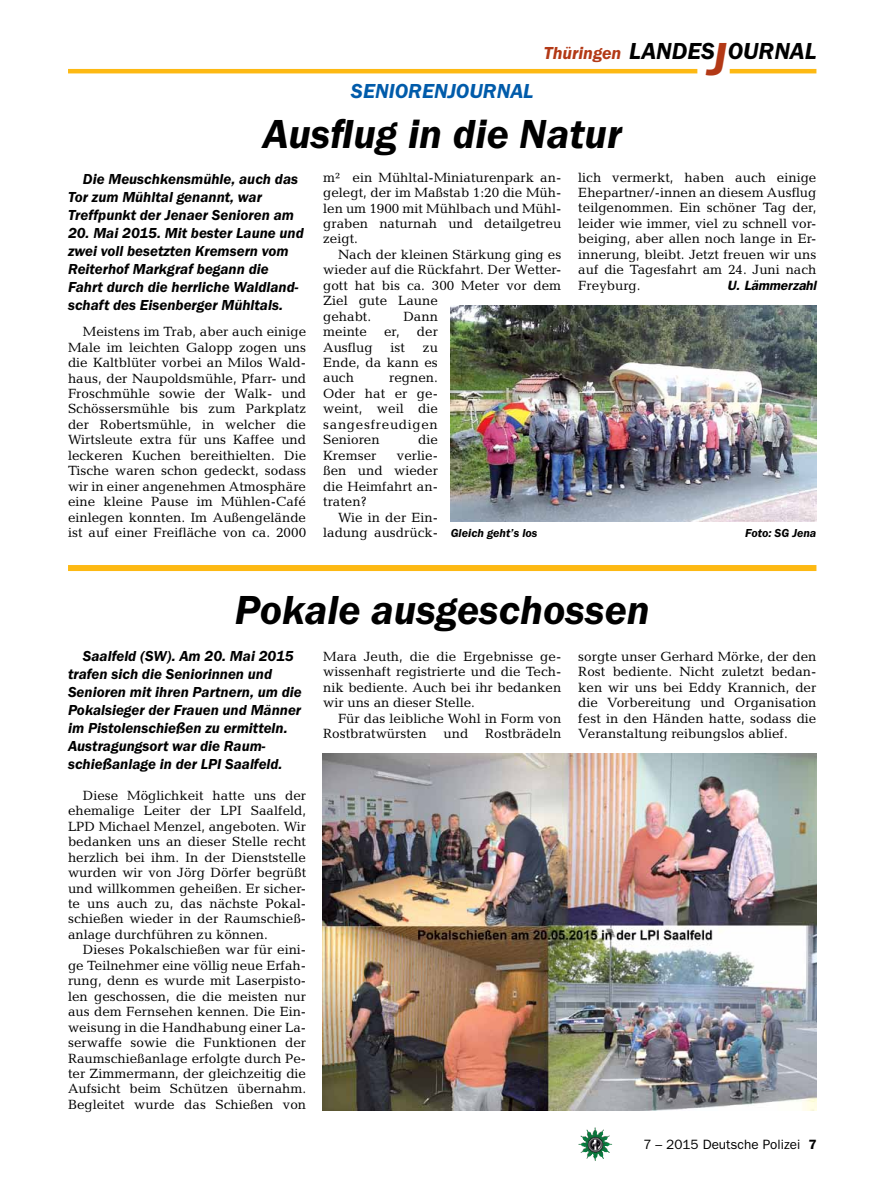
<style>
.page{position:relative;width:893px;height:1191px;background:#fff}
.page>*{position:absolute;margin:0;border:0;box-sizing:border-box;transform-origin:0 0}
.t1{font:italic 600 42px "Franklin Gothic Itc T";color:#000}
.t2{font:italic 600 24px "Franklin Gothic Itc T";color:#000}
.t3{font:italic 600 21px "Franklin Gothic Itc T";color:#005baa}
.t4{font:italic 600 18px "Franklin Gothic Itc T";color:#b33916}
.t5{font:italic 600 15px/18px "Franklin Gothic Itc T";color:#000}
.t6{font:13.5px/15.5px "Candida";color:#000;text-align:justify}
.t7{font:13.5px "Franklin Gothic";color:#000}
.t8{font:italic 600 13.5px "Franklin Gothic";color:#000}
.t9{font:italic 600 12px "Franklin Gothic Itc T";color:#000}
.s1{font-size:48px;color:#b33916}
.s2{font-weight:600}
</style>
<div class="page">
<img style="left:578px;top:1127px;width:17px;height:25px">
<hr style="left:730px;top:69px;width:86px;height:4px;background:#fdb913">
<hr style="left:68px;top:69px;width:629px;height:4px;background:#fdb913">
<img style="left:451px;top:305px;width:365px;height:216px">
<img style="left:323px;top:753px;width:493px;height:357px">
<div style="left:68px;top:565px;width:748px;height:6px;background:#fdb913"></div>
<h3 class="t3" style="left:351px;top:79px;width:26px">Seniorenjournal</h3>
<h3 class="t4" style="left:544px;top:42px;width:79px">Thüringen</h3>
<h2 class="t2" style="left:629px;top:37px;width:189px">LANDES<span class="s1">J</span>OURNAL</h2>
<h1 class="t1" style="left:263px;top:109px;width:361px">Ausflug in die Natur</h1>
<p class="t6" style="left:323px;top:169px;width:240px">m² ein Mühltal-Miniaturenpark an&shy;gelegt, der im Maßstab 1:20 die Müh&shy;len um 1900 mit Mühlbach und Mühl&shy;graben naturnah und detailgetreu zeigt.</p>
<p class="t6" style="left:323px;top:247px;width:240px;text-align:left;text-indent:15px">Nach der kleinen Stärkung ging es wieder auf die Rückfahrt. Der Wetter&shy;gott hat bis ca. 300 Meter vor dem<br>Ziel gute Laune<br>gehabt.</p>
<p class="t6" style="left:578px;top:169px;width:240px">lich vermerkt, haben auch einige Ehepartner/-innen an diesem Ausflug teilgenommen. Ein schöner Tag der, leider wie immer, viel zu schnell vor&shy;beiging, aber allen noch lange in Er&shy;innerung, bleibt. Jetzt freuen wir uns auf die Tagesfahrt am 24. Juni nach Freyburg.</p>
<p class="t5" style="left:68px;top:170px;width:232px;text-indent:15px">Die Meuschkensmühle, auch das<br>Tor zum Mühltal genannt, war<br>Treffpunkt der Jenaer Senioren am</p>
<p class="t5" style="left:68px;top:224px;width:237px">20. Mai 2015. Mit bester Laune und zwei voll besetzten Kremsern vom Reiterhof Markgraf begann die Fahrt durch die herrliche Waldland&shy;schaft des Eisenberger Mühltals.</p>
<p class="t6" style="left:68px;top:324px;width:240px;text-indent:15px">Meistens im Trab, aber auch einige Male im leichten Galopp zogen uns die Kaltblüter vorbei an Milos Wald&shy;haus, der Naupoldsmühle, Pfarr- und Froschmühle sowie der Walk- und Schössersmühle bis zum Parkplatz der Robertsmühle, in welcher die Wirtsleute extra für uns Kaffee und leckeren Kuchen bereithielten. Die Tische waren schon gedeckt, sodass wir in einer angenehmen Atmosphäre eine kleine Pause im Mühlen-Café einlegen konnten. Im Außengelände ist auf einer Freifläche von ca. 2000</p>
<p class="t8" style="left:727px;top:277px;width:91px">U. Lämmerzahl</p>
<p class="t6" style="left:403px;top:308px;width:36px">Dann</p>
<p class="t6" style="left:323px;top:324px;width:45px">meinte</p>
<p class="t6" style="left:384px;top:324px;width:17px">er,</p>
<p class="t6" style="left:417px;top:324px;width:23px">der</p>
<p class="t6" style="left:323px;top:339px;width:51px">Ausflug</p>
<p class="t6" style="left:391px;top:339px;width:16px">ist</p>
<p class="t6" style="left:323px;top:339px;width:116px;text-indent:100px">zu Ende, da kann es auch</p>
<p class="t6" style="left:323px;top:370px;width:116px;text-indent:66px">regnen.<br>Oder hat er ge&shy;weint, weil die sangesfreudigen Senioren</p>
<p class="t6" style="left:418px;top:432px;width:21px">die</p>
<p class="t6" style="left:323px;top:447px;width:116px;text-indent:74px">verlie&shy;ßen und wieder die Heimfahrt an&shy;traten?</p>
<p class="t6" style="left:323px;top:509px;width:116px;text-align:right">Wie in der Ein&shy;ladung ausdrück-</p>
<p class="t6" style="left:323px;top:447px;width:55px">Kremser</p>
<p class="t9" style="left:451px;top:526px;width:88px">Gleich geht’s los</p>
<p class="t9" style="left:745px;top:526px;width:73px">Foto: SG Jena</p>
<h1 class="t1" style="left:235px;top:586px;width:416px">Pokale ausgeschossen</h1>
<p class="t6" style="left:323px;top:648px;width:240px">Mara Jeuth, die die Ergebnisse ge&shy;wissenhaft registrierte und die Tech&shy;nik bediente. Auch bei ihr bedanken wir uns an dieser Stelle.</p>
<p class="t6" style="left:323px;top:710px;width:240px;text-indent:15px">Für das leibliche Wohl in Form von<br>Rostbratwürsten</p>
<p class="t5" style="left:68px;top:647px;width:235px;text-indent:15px">Saalfeld (SW). Am 20. Mai 2015 trafen sich die Seniorinnen und<br>Senioren mit ihren Partnern, um die<br>Pokalsieger der Frauen und Männer im Pistolenschießen zu ermitteln.<br>Austragungsort war die Raum&shy;schießanlage in der LPI Saalfeld.</p>
<p class="t6" style="left:68px;top:787px;width:240px;text-indent:15px">Diese Möglichkeit hatte uns der ehemalige Leiter der LPI Saalfeld, LPD Michael Menzel, angeboten. Wir bedanken uns an dieser Stelle recht herzlich bei ihm. In der Dienststelle wurden wir von Jörg Dörfer begrüßt und willkommen geheißen. Er sicher&shy;te uns auch zu, das nächste Pokal&shy;schießen wieder in der Raumschieß&shy;anlage durchführen zu können.</p>
<p class="t6" style="left:68px;top:942px;width:240px;text-indent:15px">Dieses Pokalschießen war für eini&shy;ge Teilnehmer eine völlig neue Erfah&shy;rung, denn es wurde mit Laserpisto&shy;len geschossen, die die meisten nur aus dem Fernsehen kennen. Die Ein&shy;weisung in die Handhabung einer La&shy;serwaffe sowie die Funktionen der Raumschießanlage erfolgte durch Pe&shy;ter Zimmermann, der gleichzeitig die Aufsicht beim Schützen übernahm.<br>Begleitet wurde das Schießen von</p>
<p class="t6" style="left:578px;top:648px;width:240px">sorgte unser Gerhard Mörke, der den Rost bediente. Nicht zuletzt bedan&shy;ken wir uns bei Eddy Krannich, der die Vorbereitung und Organisation fest in den Händen hatte, sodass die Veranstaltung reibungslos ablief.</p>
<p class="t6" style="left:444px;top:725px;width:26px">und</p>
<p class="t6" style="left:485px;top:725px;width:78px">Rostbrädeln</p>
<p class="t7" style="left:643px;top:1136px;width:175px">7 – 2015 Deutsche Polizei <span class="s2">7</span></p>
</div>
